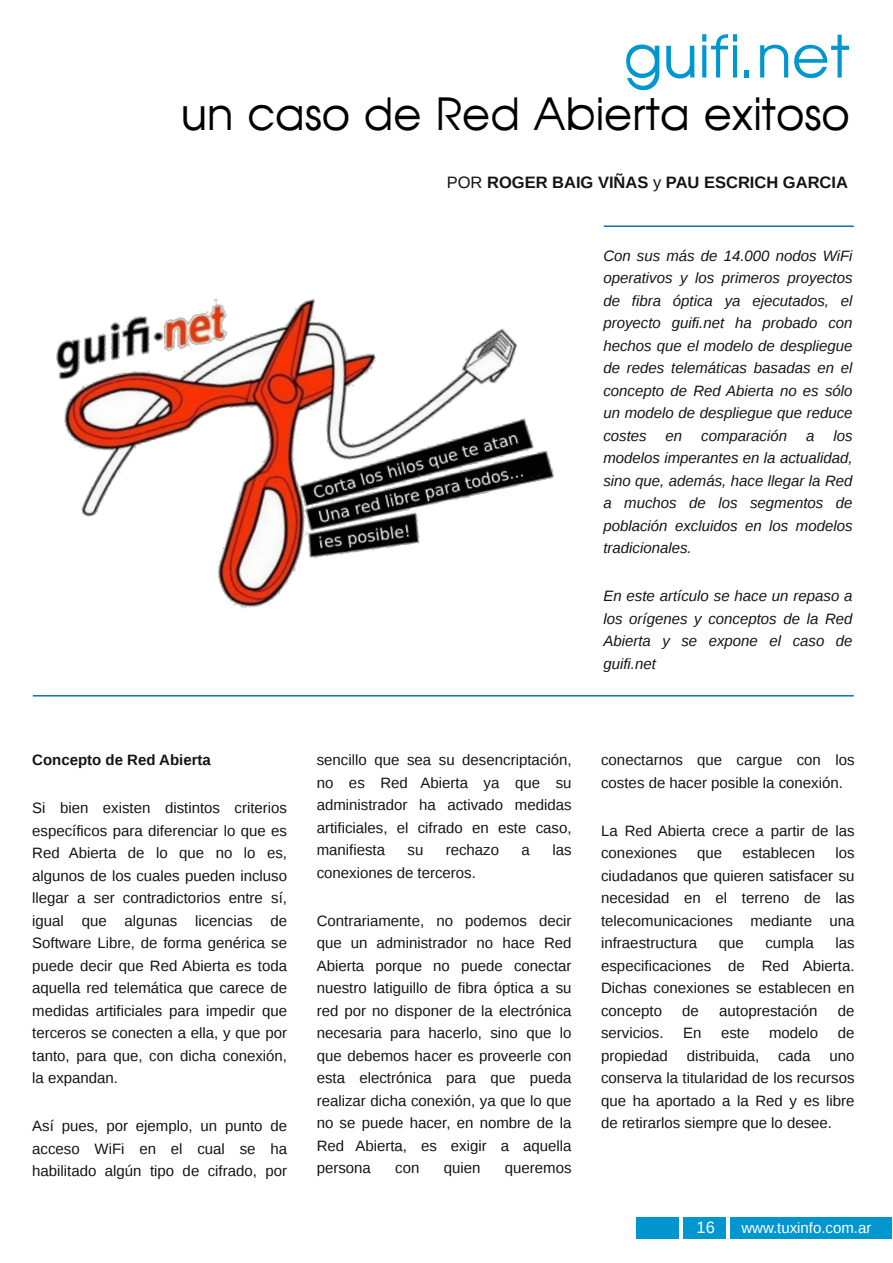
<style>
.page{position:relative;width:893px;height:1263px;background:#fff}
.page>*{position:absolute;margin:0;border:0;box-sizing:border-box;transform-origin:0 0}
.t1{font:58.5px "Avante";color:#0097d1}
.t2{font:43.5px "Avante";color:#000}
.t3{font:700 16.5px "Liberation Sans";color:#161413}
.t4{font:16.5px "Liberation Sans";color:#fff}
.t5{font:15px/22.5px "Liberation Sans";color:#161413;text-align:justify}
.t6{font:italic 15px/22.5px "Liberation Sans";color:#161413;text-align:justify}
.t7{font:700 15px "Liberation Sans";color:#161413}
.t8{font:15px "Liberation Sans";color:#fff}
.s1{font-weight:400}
</style>
<div class="page">
<div style="left:636px;top:1218px;width:256px;height:21px;background:#0097d1"></div>
<hr style="left:679px;top:1215px;width:4px;height:40px;background:#fff">
<hr style="left:726px;top:1209px;width:4px;height:40px;background:#fff">
<img style="left:56px;top:225px;width:548px;height:384px">
<hr style="left:604px;top:225px;width:250px;height:2px;background:#0a72b0">
<hr style="left:33px;top:695px;width:821px;height:1px;background:#0a72b0">
<h1 class="t1" style="left:623px;top:20px;width:228px">guifi.net</h1>
<h2 class="t2" style="left:181px;top:87px;width:671px">un caso de Red Abierta exitoso</h2>
<p class="t3" style="left:447px;top:172px;width:403px"><span class="s1">POR</span> ROGER BAIG VIÑAS <span class="s1">y</span> PAU ESCRICH GARCIA</p>
<p class="t6" style="left:603px;top:244px;width:251px">Con sus más de 14.000 nodos WiFi operativos y los primeros proyectos de fibra óptica ya ejecutados, el proyecto guifi.net ha probado con hechos que el modelo de despliegue de redes telemáticas basadas en el concepto de Red Abierta no es sólo un modelo de despliegue que reduce costes</p>
<p class="t6" style="left:666px;top:424px;width:18px">en</p>
<p class="t6" style="left:701px;top:424px;width:87px">comparación</p>
<p class="t6" style="left:806px;top:424px;width:10px">a</p>
<p class="t6" style="left:603px;top:424px;width:251px;text-indent:230px">los modelos imperantes en la actualidad, sino que, además, hace llegar la Red a muchos de los segmentos de población excluidos en los modelos tradicionales.</p>
<p class="t6" style="left:603px;top:585px;width:251px">En este artículo se hace un repaso a los orígenes y conceptos de la Red Abierta y se expone el caso de guifi.net</p>
<p class="t7" style="left:32px;top:751px;width:180px">Concepto de Red Abierta</p>
<p class="t5" style="left:32px;top:797px;width:256px">Si bien existen distintos criterios específicos para diferenciar lo que es Red Abierta de lo que no lo es, algunos de los cuales pueden incluso llegar a ser contradictorios entre sí, igual que algunas licencias de Software Libre, de forma genérica se puede decir que Red Abierta es toda aquella red telemática que carece de medidas artificiales para impedir que terceros se conecten a ella, y que por tanto, para que, con dicha conexión, la expandan.</p>
<p class="t5" style="left:32px;top:1115px;width:256px">Así pues, por ejemplo, un punto de acceso WiFi en el cual se ha habilitado algún tipo de cifrado, por</p>
<p class="t5" style="left:317px;top:749px;width:256px">sencillo que sea su desencriptación, no es Red Abierta ya que su administrador ha activado medidas artificiales, el cifrado en este caso, manifiesta</p>
<p class="t5" style="left:407px;top:839px;width:17px">su</p>
<p class="t5" style="left:446px;top:839px;width:55px">rechazo</p>
<p class="t5" style="left:522px;top:839px;width:10px">a</p>
<p class="t5" style="left:552px;top:839px;width:21px">las</p>
<p class="t5" style="left:317px;top:861px;width:161px">conexiones de terceros.</p>
<p class="t5" style="left:317px;top:909px;width:256px">Contrariamente, no podemos decir que un administrador no hace Red Abierta porque no puede conectar nuestro latiguillo de fibra óptica a su red por no disponer de la electrónica necesaria para hacerlo, sino que lo que debemos hacer es proveerle con esta electrónica para que pueda realizar dicha conexión, ya que lo que no se puede hacer, en nombre de la Red Abierta, es exigir a aquella persona</p>
<p class="t5" style="left:395px;top:1157px;width:26px">con</p>
<p class="t5" style="left:444px;top:1157px;width:38px">quien</p>
<p class="t5" style="left:505px;top:1157px;width:68px">queremos</p>
<p class="t5" style="left:601px;top:749px;width:255px">conectarnos que cargue con los costes de hacer posible la conexión.</p>
<p class="t5" style="left:601px;top:819px;width:255px">La Red Abierta crece a partir de las conexiones</p>
<p class="t5" style="left:601px;top:842px;width:255px;text-indent:234px">los ciudadanos que quieren satisfacer su necesidad en el terreno de las telecomunicaciones mediante una infraestructura</p>
<p class="t5" style="left:697px;top:842px;width:27px">que</p>
<p class="t5" style="left:742px;top:842px;width:74px">establecen</p>
<p class="t5" style="left:601px;top:932px;width:255px;text-indent:234px">las especificaciones de Red Abierta.<br>Dichas conexiones se establecen en concepto</p>
<p class="t5" style="left:719px;top:932px;width:27px">que</p>
<p class="t5" style="left:765px;top:932px;width:50px">cumpla</p>
<p class="t5" style="left:682px;top:999px;width:18px">de</p>
<p class="t5" style="left:719px;top:999px;width:100px">autoprestación</p>
<p class="t5" style="left:838px;top:999px;width:18px">de</p>
<p class="t5" style="left:601px;top:1022px;width:64px">servicios.</p>
<p class="t5" style="left:683px;top:1022px;width:20px">En</p>
<p class="t5" style="left:721px;top:1022px;width:30px">este</p>
<p class="t5" style="left:769px;top:1022px;width:51px">modelo</p>
<p class="t5" style="left:838px;top:1022px;width:18px">de</p>
<p class="t5" style="left:601px;top:1044px;width:68px">propiedad</p>
<p class="t5" style="left:687px;top:1044px;width:74px">distribuida,</p>
<p class="t5" style="left:778px;top:1044px;width:34px">cada</p>
<p class="t5" style="left:601px;top:1044px;width:255px;text-indent:228px">uno conserva la titularidad de los recursos que ha aportado a la Red y es libre de retirarlos siempre que lo desee.</p>
<p class="t4" style="left:696px;top:1218px;width:20px">16</p>
<p class="t8" style="left:741px;top:1219px;width:132px">www.tuxinfo.com.ar</p>
</div>
